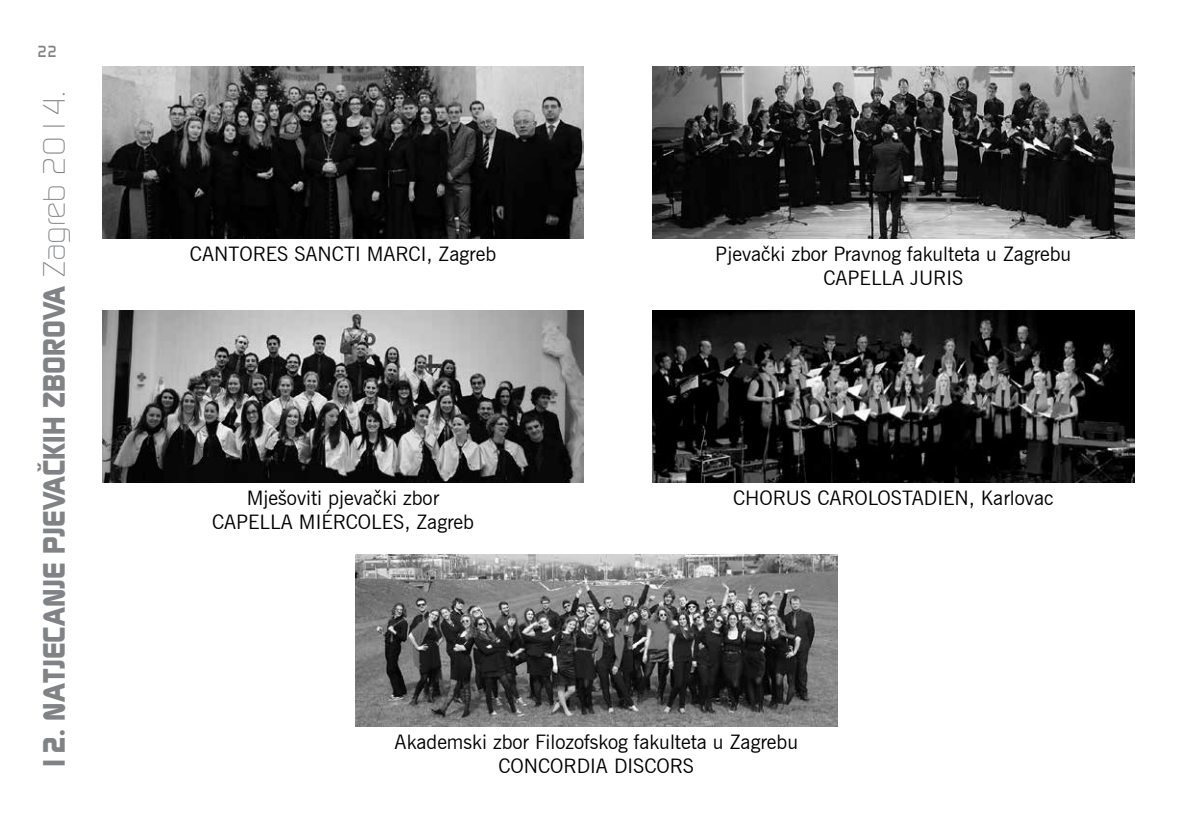
<style>
.page{position:relative;width:1191px;height:840px;background:#fff}
.page>*{position:absolute;margin:0;border:0;box-sizing:border-box;transform-origin:0 0}
.t1{font:800 30.6px "Modaerne";color:#808285}
.t2{font:20px/24px "News Gothic BT";color:#000;text-align:center}
.t3{font:16px "Modaerne";color:#808285}
.s1{font-weight:300}
</style>
<div class="page">
<img style="left:652px;top:67px;width:482px;height:171px">
<img style="left:102px;top:67px;width:482px;height:171px">
<img style="left:102px;top:310px;width:482px;height:172px">
<img style="left:652px;top:310px;width:482px;height:172px">
<img style="left:355px;top:554px;width:482px;height:171px">
<p class="t3" style="left:37px;top:43px;width:22px">22</p>
<h1 class="t1" style="left:38px;top:771px;width:680px;rotate:-90deg">12. NATJECANJE PJEVACKIH ZBOROVA <span class="s1">Zagreb 2014.</span></h1>
<h1 class="t1" style="left:34px;top:471px;width:11px;rotate:-90deg">ˇ</h1>
<p class="t2" style="left:190px;top:241px;width:308px">CANTORES SANCTI MARCI, Zagreb</p>
<p class="t2" style="left:715px;top:241px;width:357px">Pjevački zbor Pravnog fakulteta u Zagrebu<br>CAPELLA JURIS</p>
<p class="t2" style="left:212px;top:485px;width:263px">Mješoviti pjevački zbor<br>CAPELLA MIÉRCOLES, Zagreb</p>
<p class="t2" style="left:733px;top:485px;width:322px">CHORUS CAROLOSTADIEN, Karlovac</p>
<p class="t2" style="left:394px;top:728px;width:405px">Akademski zbor Filozofskog fakulteta u Zagrebu<br>CONCORDIA DISCORS</p>
</div>
